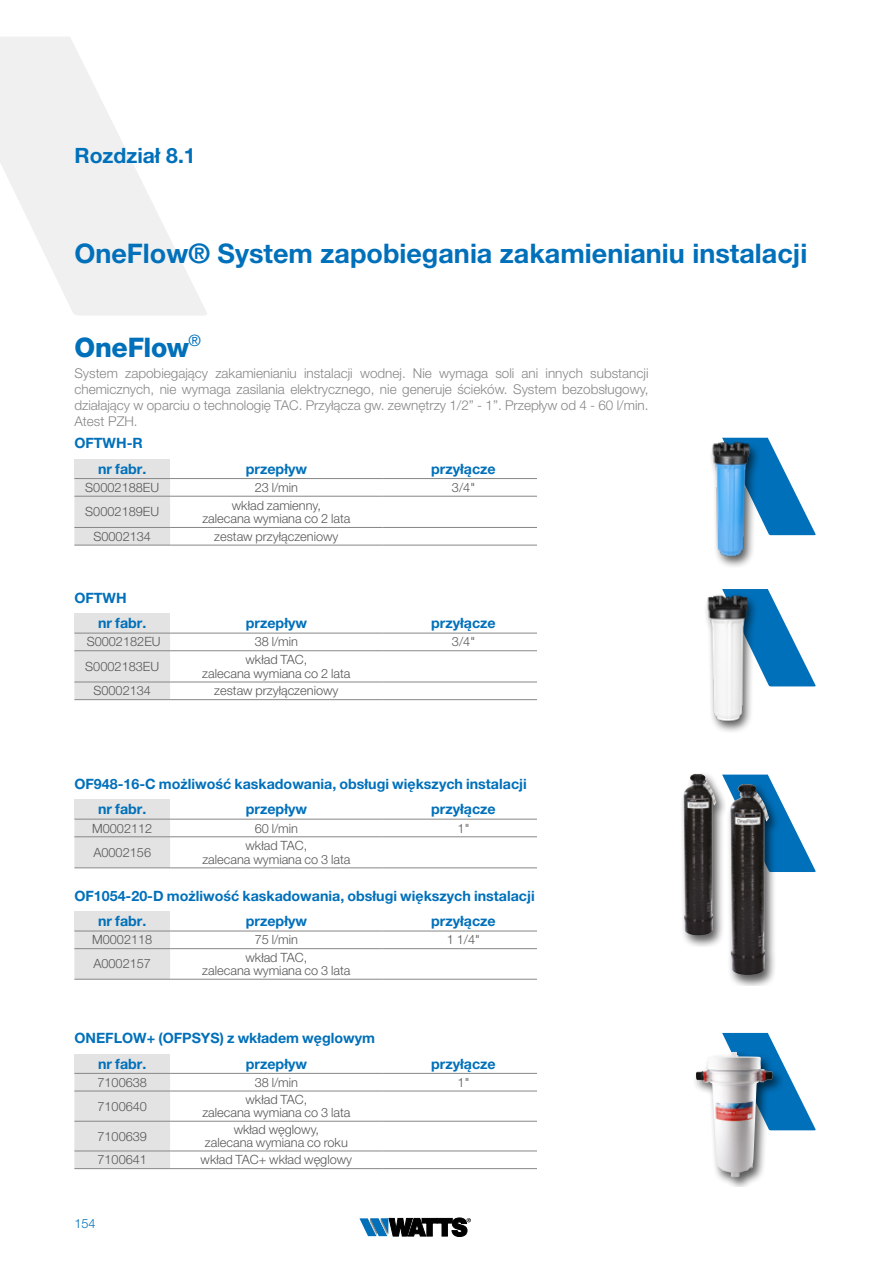
<style>
.page{position:relative;width:893px;height:1263px;background:#fff}
.page>*{position:absolute;margin:0;border:0;box-sizing:border-box;transform-origin:0 0}
.t1{font:700 27px "Helvetica Neue LT Pro";color:#0070ba}
.t2{font:800 27px "Helvetica Neue LT Std";letter-spacing:-.01em;color:#0070ba}
.t3{font:700 21.15px "Helvetica Neue LT Pro";color:#0070ba}
.t4{font:700 14.25px/25.7px "Helvetica Neue LT Pro";color:#0070ba}
.t5{font:300 13.5px/16.2px "Helvetica Neue LT Pro";color:#878787;text-align:justify}
.t6{font:300 12.75px/13.5px "Helvetica Neue LT Pro";color:#575756;text-align:center}
.t7{font:300 12.75px "Helvetica Neue LT Std";color:#0070ba}
</style>
<div class="page">
<svg style="left:359px;top:1218px;width:112px;height:18px"></svg>
<svg style="left:0;top:37px;width:207px;height:278px;fill:#f0f0f0"></svg>
<svg style="left:722px;top:1033px;width:94px;height:97px"></svg>
<div style="left:74px;top:1054px;width:96px;height:19px;background:#e3e3e3"></div>
<div style="left:74px;top:1074px;width:96px;height:94px;background:#e3e3e3"></div>
<hr style="left:74px;top:1073px;width:96px;height:1px;background:#878787">
<hr style="left:170px;top:1073px;width:213px;height:1px;background:#878787">
<hr style="left:383px;top:1073px;width:161px;height:1px;background:#878787">
<hr style="left:74px;top:1091px;width:96px;height:1px;background:#878787">
<hr style="left:170px;top:1091px;width:213px;height:1px;background:#878787">
<hr style="left:383px;top:1091px;width:161px;height:1px;background:#878787">
<hr style="left:74px;top:1121px;width:96px;height:1px;background:#878787">
<hr style="left:170px;top:1121px;width:213px;height:1px;background:#878787">
<hr style="left:383px;top:1121px;width:161px;height:1px;background:#878787">
<hr style="left:74px;top:1151px;width:96px;height:1px;background:#878787">
<hr style="left:170px;top:1151px;width:213px;height:1px;background:#878787">
<hr style="left:383px;top:1151px;width:161px;height:1px;background:#878787">
<hr style="left:74px;top:1168px;width:96px;height:1px;background:#878787">
<hr style="left:170px;top:1168px;width:213px;height:1px;background:#878787">
<hr style="left:383px;top:1168px;width:161px;height:1px;background:#878787">
<div style="left:692px;top:1052px;width:90px;height:134px;background:#000;opacity:.65"></div>
<img style="left:696px;top:1052px;width:73px;height:125px">
<svg style="left:725px;top:774px;width:91px;height:98px"></svg>
<div style="left:74px;top:800px;width:96px;height:19px;background:#e3e3e3"></div>
<div style="left:74px;top:820px;width:96px;height:48px;background:#e3e3e3"></div>
<hr style="left:74px;top:819px;width:96px;height:1px;background:#878787">
<hr style="left:170px;top:819px;width:213px;height:1px;background:#878787">
<hr style="left:383px;top:819px;width:161px;height:1px;background:#878787">
<hr style="left:74px;top:836px;width:96px;height:1px;background:#878787">
<hr style="left:170px;top:836px;width:213px;height:1px;background:#878787">
<hr style="left:383px;top:836px;width:161px;height:1px;background:#878787">
<hr style="left:74px;top:868px;width:96px;height:1px;background:#878787">
<hr style="left:170px;top:868px;width:213px;height:1px;background:#878787">
<hr style="left:383px;top:868px;width:161px;height:1px;background:#878787">
<div style="left:74px;top:911px;width:96px;height:20px;background:#e3e3e3"></div>
<div style="left:74px;top:932px;width:96px;height:47px;background:#e3e3e3"></div>
<hr style="left:74px;top:931px;width:96px;height:1px;background:#878787">
<hr style="left:170px;top:931px;width:213px;height:1px;background:#878787">
<hr style="left:383px;top:931px;width:161px;height:1px;background:#878787">
<hr style="left:74px;top:948px;width:96px;height:1px;background:#878787">
<hr style="left:170px;top:948px;width:213px;height:1px;background:#878787">
<hr style="left:383px;top:948px;width:161px;height:1px;background:#878787">
<hr style="left:74px;top:979px;width:96px;height:1px;background:#878787">
<hr style="left:170px;top:979px;width:213px;height:1px;background:#878787">
<hr style="left:383px;top:979px;width:161px;height:1px;background:#878787">
<div style="left:680px;top:771px;width:45px;height:175px;background:#000;opacity:.65"></div>
<img style="left:684px;top:774px;width:32px;height:161px">
<div style="left:726px;top:784px;width:56px;height:201px;background:#000;opacity:.65"></div>
<img style="left:730px;top:784px;width:39px;height:191px">
<svg style="left:780px;top:462px;width:36px;height:73px"></svg>
<div style="left:74px;top:459px;width:96px;height:19px;background:#e3e3e3"></div>
<div style="left:74px;top:479px;width:96px;height:66px;background:#e3e3e3"></div>
<hr style="left:74px;top:478px;width:96px;height:1px;background:#878787">
<hr style="left:170px;top:478px;width:213px;height:1px;background:#878787">
<hr style="left:383px;top:478px;width:161px;height:1px;background:#878787">
<hr style="left:74px;top:496px;width:96px;height:1px;background:#878787">
<hr style="left:170px;top:496px;width:213px;height:1px;background:#878787">
<hr style="left:383px;top:496px;width:161px;height:1px;background:#878787">
<hr style="left:74px;top:527px;width:96px;height:1px;background:#878787">
<hr style="left:170px;top:527px;width:213px;height:1px;background:#878787">
<hr style="left:383px;top:527px;width:161px;height:1px;background:#878787">
<hr style="left:74px;top:545px;width:96px;height:1px;background:#878787">
<hr style="left:170px;top:545px;width:213px;height:1px;background:#878787">
<hr style="left:383px;top:545px;width:161px;height:1px;background:#878787">
<img style="left:711px;top:437px;width:69px;height:130px">
<svg style="left:761px;top:589px;width:55px;height:97px"></svg>
<div style="left:74px;top:614px;width:96px;height:19px;background:#e3e3e3"></div>
<div style="left:74px;top:634px;width:96px;height:65px;background:#e3e3e3"></div>
<hr style="left:74px;top:633px;width:96px;height:1px;background:#878787">
<hr style="left:170px;top:633px;width:213px;height:1px;background:#878787">
<hr style="left:383px;top:633px;width:161px;height:1px;background:#878787">
<hr style="left:74px;top:650px;width:96px;height:1px;background:#878787">
<hr style="left:170px;top:650px;width:213px;height:1px;background:#878787">
<hr style="left:383px;top:650px;width:161px;height:1px;background:#878787">
<hr style="left:74px;top:682px;width:96px;height:1px;background:#878787">
<hr style="left:170px;top:682px;width:213px;height:1px;background:#878787">
<hr style="left:383px;top:682px;width:161px;height:1px;background:#878787">
<hr style="left:74px;top:699px;width:96px;height:1px;background:#878787">
<hr style="left:170px;top:699px;width:213px;height:1px;background:#878787">
<hr style="left:383px;top:699px;width:161px;height:1px;background:#878787">
<img style="left:706px;top:589px;width:55px;height:143px">
<div style="left:537px;top:455px;width:111px;height:723px;background:#fff"></div>
<h2 class="t3" style="left:74px;top:142px;width:123px">Rozdział 8.1</h2>
<h1 class="t1" style="left:74px;top:236px;width:734px">OneFlow® System zapobiegania zakamienianiu instalacji</h1>
<h1 class="t2" style="left:74px;top:331px;width:128px">OneFlow<sup>®</sup></h1>
<p class="t5" style="left:74px;top:365px;width:576px">System zapobiegający zakamienianiu instalacji wodnej. Nie wymaga soli ani innych substancji chemicznych, nie wymaga zasilania elektrycznego, nie generuje ścieków. System bezobsługowy, działający w oparciu o technologię TAC. Przyłącza gw. zewnętrzy 1/2” - 1”. Przepływ od 4 - 60 l/min.<br>Atest PZH.</p>
<p class="t4" style="left:74px;top:429px;width:73px;text-align:right">OFTWH-R nr fabr.</p>
<p class="t4" style="left:246px;top:456px;width:63px">przepływ</p>
<p class="t4" style="left:431px;top:456px;width:66px">przyłącze</p>
<p class="t6" style="left:85px;top:480px;width:75px">S0002188EU</p>
<p class="t6" style="left:255px;top:480px;width:45px">23 l/min</p>
<p class="t6" style="left:452px;top:480px;width:25px">3/4"</p>
<p class="t6" style="left:85px;top:505px;width:75px">S0002189EU</p>
<p class="t6" style="left:202px;top:498px;width:150px">wkład zamienny,<br>zalecana wymiana co 2 lata</p>
<p class="t6" style="left:93px;top:529px;width:59px">S0002134</p>
<p class="t6" style="left:214px;top:529px;width:126px">zestaw przyłączeniowy</p>
<p class="t4" style="left:98px;top:585px;width:50px;text-indent:-24px">OFTWH<br>nr fabr.</p>
<p class="t4" style="left:246px;top:610px;width:63px">przepływ</p>
<p class="t4" style="left:431px;top:610px;width:66px">przyłącze</p>
<p class="t6" style="left:87px;top:635px;width:75px">S0002182EU</p>
<p class="t6" style="left:255px;top:635px;width:45px">38 l/min</p>
<p class="t6" style="left:452px;top:635px;width:25px">3/4"</p>
<p class="t6" style="left:85px;top:659px;width:75px">S0002183EU</p>
<p class="t6" style="left:202px;top:653px;width:150px">wkład TAC,<br>zalecana wymiana co 2 lata</p>
<p class="t6" style="left:93px;top:684px;width:59px">S0002134</p>
<p class="t6" style="left:214px;top:684px;width:126px">zestaw przyłączeniowy</p>
<p class="t4" style="left:74px;top:771px;width:454px">OF948-16-C możliwość kaskadowania, obsługi większych instalacji</p>
<p class="t4" style="left:98px;top:796px;width:50px">nr fabr.</p>
<p class="t4" style="left:246px;top:796px;width:63px">przepływ</p>
<p class="t4" style="left:431px;top:796px;width:66px">przyłącze</p>
<p class="t6" style="left:92px;top:821px;width:62px">M0002112</p>
<p class="t6" style="left:255px;top:821px;width:45px">60 l/min</p>
<p class="t6" style="left:458px;top:821px;width:13px">1"</p>
<p class="t6" style="left:93px;top:845px;width:59px">A0002156</p>
<p class="t6" style="left:202px;top:838px;width:150px">wkład TAC,<br>zalecana wymiana co 3 lata</p>
<p class="t4" style="left:74px;top:883px;width:462px">OF1054-20-D możliwość kaskadowania, obsługi większych instalacji</p>
<p class="t4" style="left:98px;top:908px;width:50px">nr fabr.</p>
<p class="t4" style="left:246px;top:908px;width:63px">przepływ</p>
<p class="t4" style="left:431px;top:908px;width:66px">przyłącze</p>
<p class="t6" style="left:92px;top:933px;width:62px">M0002118</p>
<p class="t6" style="left:255px;top:933px;width:45px">75 l/min</p>
<p class="t6" style="left:447px;top:933px;width:35px">1 1/4"</p>
<p class="t6" style="left:93px;top:957px;width:59px">A0002157</p>
<p class="t6" style="left:202px;top:950px;width:150px">wkład TAC,<br>zalecana wymiana co 3 lata</p>
<p class="t4" style="left:98px;top:1025px;width:278px;text-indent:-24px">ONEFLOW+ (OFPSYS) z wkładem węglowym nr fabr.</p>
<p class="t4" style="left:246px;top:1050px;width:63px">przepływ</p>
<p class="t4" style="left:431px;top:1050px;width:66px">przyłącze</p>
<p class="t6" style="left:97px;top:1075px;width:51px">7100638</p>
<p class="t6" style="left:255px;top:1075px;width:45px">38 l/min</p>
<p class="t6" style="left:458px;top:1075px;width:13px">1"</p>
<p class="t6" style="left:97px;top:1099px;width:51px">7100640</p>
<p class="t6" style="left:202px;top:1092px;width:150px">wkład TAC,<br>zalecana wymiana co 3 lata</p>
<p class="t6" style="left:97px;top:1129px;width:51px">7100639</p>
<p class="t6" style="left:205px;top:1122px;width:144px">wkład węglowy,<br>zalecana wymiana co roku</p>
<p class="t6" style="left:97px;top:1153px;width:51px">7100641</p>
<p class="t6" style="left:201px;top:1153px;width:153px">wkład TAC+ wkład węglowy</p>
<p class="t7" style="left:74px;top:1215px;width:23px">154</p>
</div>
